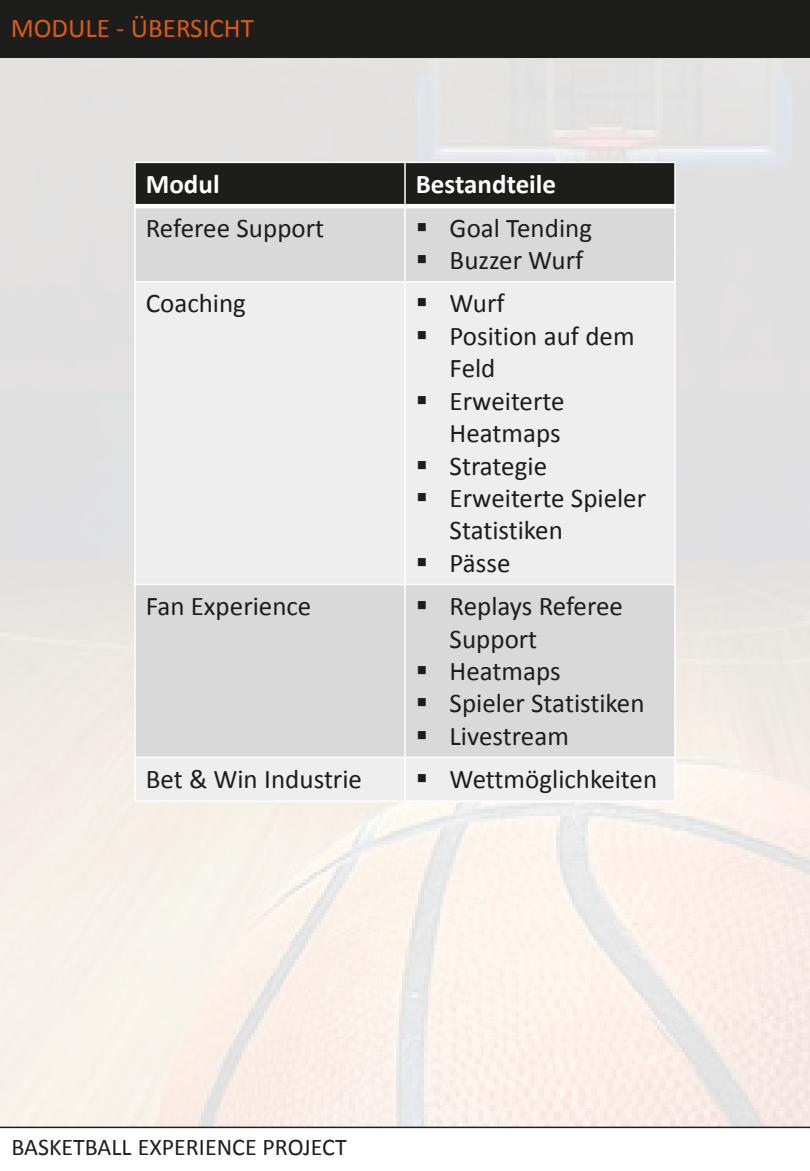
<style>
.page{position:relative;width:810px;height:1171px;background:#fff}
.page>*{position:absolute;margin:0;border:0;box-sizing:border-box;transform-origin:0 0}
.t1{font:27px/32.4px "Calibri";color:#1d1d1b}
.t2{font:700 27px "Calibri";color:#fff}
.t3{font:27px "Calibri";color:#dc5b12}
.t4{font:24px "Calibri";color:#1d1d1b}
</style>
<div class="page">
<div style="left:0;top:0;width:810px;height:58px;background:#1d1d1b"></div>
<div style="left:0;top:58px;width:810px;height:1068px;background:#fff;opacity:.88"></div>
<hr style="left:0;top:1126px;width:810px;height:1px;background:#1d1d1b">
<div style="left:135px;top:162px;width:270px;height:44px;background:#1d1d1b"></div>
<div style="left:405px;top:162px;width:270px;height:44px;background:#1d1d1b"></div>
<div style="left:135px;top:206px;width:270px;height:76px;background:#d9d9d9"></div>
<div style="left:405px;top:206px;width:270px;height:76px;background:#d9d9d9"></div>
<div style="left:135px;top:282px;width:270px;height:302px;background:#eee"></div>
<div style="left:405px;top:282px;width:270px;height:302px;background:#eee"></div>
<div style="left:135px;top:584px;width:270px;height:173px;background:#d9d9d9"></div>
<div style="left:405px;top:584px;width:270px;height:173px;background:#d9d9d9"></div>
<div style="left:135px;top:757px;width:270px;height:44px;background:#eee"></div>
<div style="left:405px;top:757px;width:270px;height:44px;background:#eee"></div>
<hr style="left:404px;top:161px;width:2px;height:640px;background:#fff">
<hr style="left:134px;top:204px;width:542px;height:4px;background:#fff">
<hr style="left:134px;top:281px;width:542px;height:1px;background:#fff">
<hr style="left:134px;top:583px;width:542px;height:2px;background:#fff">
<hr style="left:134px;top:756px;width:542px;height:2px;background:#fff">
<hr style="left:134px;top:161px;width:2px;height:640px;background:#fff">
<hr style="left:674px;top:161px;width:2px;height:640px;background:#fff">
<hr style="left:134px;top:161px;width:542px;height:2px;background:#fff">
<hr style="left:134px;top:800px;width:542px;height:1px;background:#fff">
<p class="t3" style="left:11px;top:9px;width:245px">MODULE - ÜBERSICHT</p>
<p class="t2" style="left:146px;top:165px;width:75px">Modul</p>
<p class="t2" style="left:416px;top:165px;width:142px">Bestandteile</p>
<p class="t1" style="left:146px;top:211px;width:180px">Referee Support</p>
<p class="t1" style="left:416px;top:211px;width:178px">▪ Goal Tending</p>
<p class="t1" style="left:416px;top:243px;width:169px">▪ Buzzer Wurf</p>
<p class="t1" style="left:146px;top:286px;width:102px">Coaching</p>
<p class="t1" style="left:416px;top:286px;width:90px">▪ Wurf</p>
<p class="t1" style="left:450px;top:319px;width:187px;text-indent:-34px">▪ Position auf dem<br>Feld</p>
<p class="t1" style="left:416px;top:384px;width:150px;text-align:right">▪ Erweiterte<br>Heatmaps</p>
<p class="t1" style="left:416px;top:448px;width:133px">▪ Strategie</p>
<p class="t1" style="left:450px;top:481px;width:198px;text-indent:-34px">▪ Erweiterte Spieler<br>Statistiken</p>
<p class="t1" style="left:416px;top:546px;width:96px">▪ Pässe</p>
<p class="t1" style="left:146px;top:589px;width:167px">Fan Experience</p>
<p class="t1" style="left:450px;top:589px;width:175px;text-indent:-34px">▪ Replays Referee<br>Support</p>
<p class="t1" style="left:416px;top:654px;width:147px">▪ Heatmaps</p>
<p class="t1" style="left:416px;top:686px;width:230px">▪ Spieler Statistiken</p>
<p class="t1" style="left:416px;top:718px;width:155px">▪ Livestream</p>
<p class="t1" style="left:146px;top:762px;width:218px">Bet &amp; Win Industrie</p>
<p class="t1" style="left:416px;top:762px;width:243px">▪ Wettmöglichkeiten</p>
<p class="t4" style="left:11px;top:1129px;width:337px">BASKETBALL EXPERIENCE PROJECT</p>
</div>
